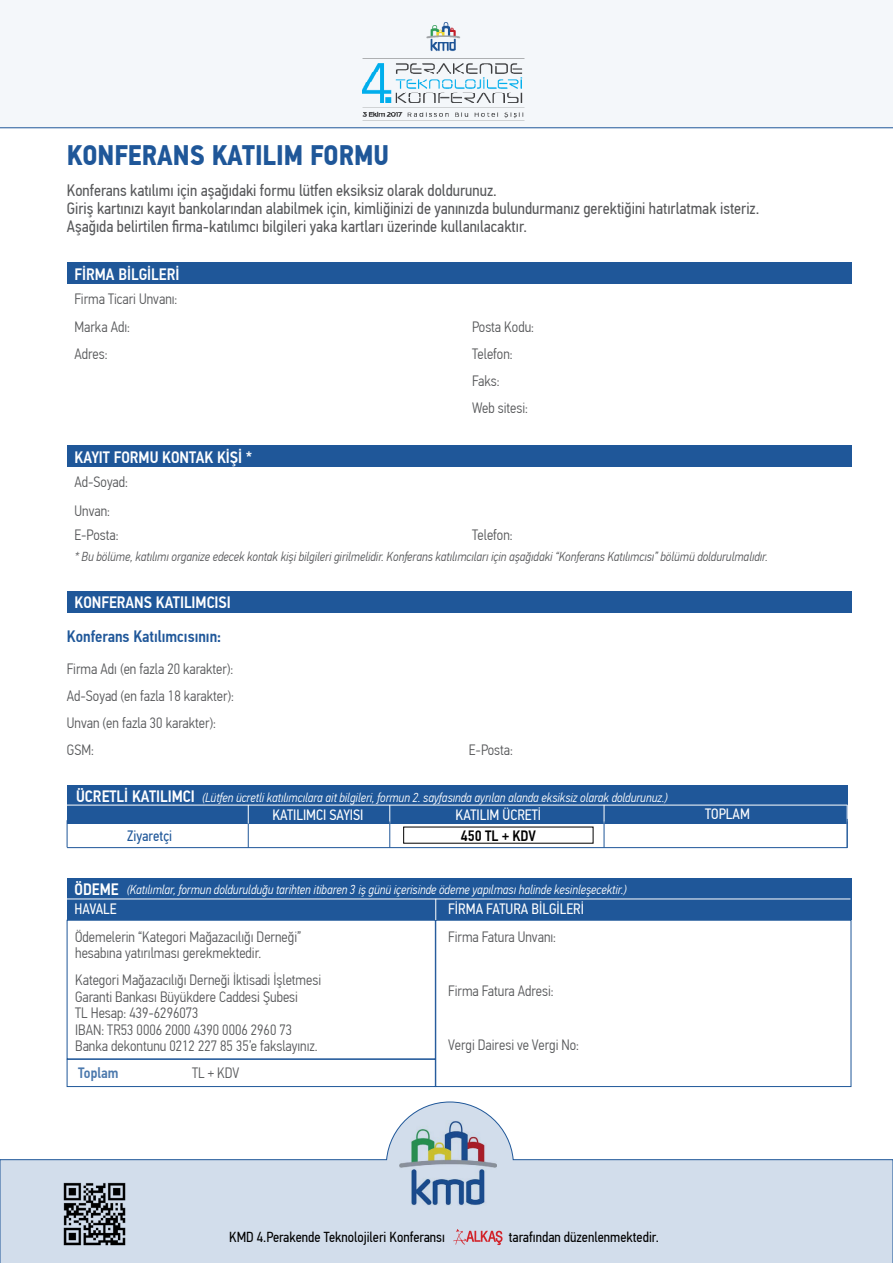
<style>
.page{position:relative;width:893px;height:1263px;background:#fff}
.page>*{position:absolute;margin:0;border:0;box-sizing:border-box;transform-origin:0 0}
.t1{font:700 28.2px "PF Din Text Cond Pro";color:#1f5799}
.t2{font:16.5px/18px "PF Din Text Cond Pro";color:#58595b}
.t3{font:500 16.5px "PF Din Text Cond Pro";color:#fff}
.t4{font:500 16.5px "PF Din Text Cond Pro";color:#1f5799}
.t5{font:300 15px/27px "PF Din Text Cond Pro";color:#58595b}
.t6{font:15px "PF Din Text Cond Pro";color:#fff}
.t7{font:500 15px "PF Din Text Cond Pro";color:#000}
.t8{font:15px "PF Din Text Cond Pro";color:#1f5799}
.t9{font:500 15px "PF Din Text Cond Pro";color:#4c79ad}
.t10{font:14.55px "PF Din Text Cond Pro";color:#000}
.t11{font:italic 300 13.05px "PF Din Text Cond Pro";color:#fff}
.t12{font:italic 300 13.05px "PF Din Text Cond Pro";color:#58595b}
</style>
<div class="page">
<div style="left:0;top:0;width:893px;height:128px;background:#f4f7fa"></div>
<svg style="left:0;top:1101px;width:893px;height:162px"></svg>
<img style="left:400px;top:1120px;width:96px;height:85px">
<img style="left:54px;top:1174px;width:80px;height:80px">
<hr style="left:0;top:128px;width:893px;height:1px;background:#1f5799">
<div style="left:67px;top:263px;width:785px;height:21px;background:#1f5799"></div>
<div style="left:67px;top:446px;width:785px;height:21px;background:#1f5799"></div>
<div style="left:67px;top:878px;width:785px;height:21px;background:#1f5799"></div>
<div style="left:67px;top:899px;width:785px;height:21px;background:#1f5799"></div>
<div style="left:67px;top:920px;width:369px;height:139px;border:1px solid #1f5799"></div>
<div style="left:67px;top:1059px;width:369px;height:28px;border:1px solid #1f5799"></div>
<div style="left:436px;top:920px;width:415px;height:167px;border:1px solid #1f5799"></div>
<svg style="left:435px;top:900px;width:1px;height:20px"></svg>
<hr style="left:67px;top:899px;width:783px;height:1px;background:#fff">
<div style="left:67px;top:786px;width:780px;height:21px;background:#1f5799"></div>
<div style="left:67px;top:805px;width:780px;height:19px;background:#1f5799"></div>
<svg style="left:248px;top:806px;width:1px;height:41px"></svg>
<svg style="left:390px;top:806px;width:1px;height:41px"></svg>
<svg style="left:604px;top:806px;width:1px;height:41px"></svg>
<hr style="left:67px;top:805px;width:780px;height:1px;background:#fff">
<svg style="left:67px;top:824px;width:1px;height:23px"></svg>
<hr style="left:67px;top:847px;width:780px;height:1px;background:#1f5799">
<svg style="left:847px;top:805px;width:1px;height:43px"></svg>
<img style="left:362px;top:22px;width:163px;height:96px">
<svg style="left:453px;top:1229px;width:49px;height:16px"></svg>
<div style="left:67px;top:592px;width:785px;height:21px;background:#1f5799"></div>
<h1 class="t1" style="left:67px;top:138px;width:324px">KONFERANS KATILIM FORMU</h1>
<p class="t2" style="left:67px;top:182px;width:694px">Konferans katılımı için aşağıdaki formu lütfen eksiksiz olarak doldurunuz.<br>Giriş kartınızı kayıt bankolarından alabilmek için, kimliğinizi de yanınızda bulundurmanız gerektiğini hatırlatmak isteriz.<br>Aşağıda belirtilen firma-katılımcı bilgileri yaka kartları üzerinde kullanılacaktır.</p>
<p class="t3" style="left:75px;top:264px;width:106px">FİRMA BİLGİLERİ</p>
<p class="t5" style="left:75px;top:285px;width:104px">Firma Ticari Unvanı:</p>
<p class="t5" style="left:75px;top:313px;width:57px">Marka Adı:<br>Adres:</p>
<p class="t5" style="left:472px;top:313px;width:63px">Posta Kodu:<br>Telefon:<br>Faks:<br>Web sitesi:</p>
<p class="t3" style="left:75px;top:447px;width:179px">KAYIT FORMU KONTAK KİŞİ *</p>
<p class="t5" style="left:75px;top:469px;width:55px">Ad-Soyad:</p>
<p class="t5" style="left:75px;top:499px;width:45px;line-height:23.9px">Unvan:<br>E-Posta:</p>
<p class="t5" style="left:472px;top:521px;width:42px">Telefon:</p>
<p class="t12" style="left:75px;top:549px;width:695px">* Bu bölüme, katılımı organize edecek kontak kişi bilgileri girilmelidir. Konferans katılımcıları için aşağıdaki “Konferans Katılımcısı” bölümü doldurulmalıdır.</p>
<p class="t3" style="left:75px;top:593px;width:158px">KONFERANS KATILIMCISI</p>
<p class="t4" style="left:67px;top:626px;width:156px">Konferans Katılımcısının:</p>
<p class="t5" style="left:67px;top:655px;width:169px">Firma Adı (en fazla 20 karakter):<br>Ad-Soyad (en fazla 18 karakter):<br>Unvan (en fazla 30 karakter):<br>GSM:</p>
<p class="t5" style="left:469px;top:736px;width:45px">E-Posta:</p>
<p class="t3" style="left:76px;top:786px;width:120px">ÜCRETLİ KATILIMCI</p>
<p class="t8" style="left:127px;top:827px;width:46px">Ziyaretçi</p>
<p class="t11" style="left:202px;top:790px;width:467px">(Lütfen ücretli katılımcılara ait bilgileri, formun 2. sayfasında ayrılan alanda eksiksiz olarak doldurunuz.)</p>
<p class="t6" style="left:272px;top:806px;width:93px">KATILIMCI SAYISI</p>
<p class="t6" style="left:456px;top:805px;width:87px">KATILIM ÜCRETİ</p>
<p class="t6" style="left:705px;top:805px;width:46px">TOPLAM</p>
<p class="t7" style="left:461px;top:826px;width:77px">450 TL + KDV</p>
<p class="t3" style="left:75px;top:879px;width:46px">ÖDEME</p>
<p class="t6" style="left:75px;top:900px;width:44px">HAVALE</p>
<p class="t6" style="left:448px;top:900px;width:137px">FİRMA FATURA BİLGİLERİ</p>
<p class="t5" style="left:75px;top:928px;width:228px;line-height:16.5px">Ödemelerin “Kategori Mağazacılığı Derneği” hesabına yatırılması gerekmektedir.</p>
<p class="t5" style="left:75px;top:972px;width:248px;line-height:16.5px">Kategori Mağazacılığı Derneği İktisadi İşletmesi Garanti Bankası Büyükdere Caddesi Şubesi<br>TL Hesap: 439-6296073<br>IBAN: TR53 0006 2000 4390 0006 2960 73<br>Banka dekontunu 0212 227 85 35’e fakslayınız.</p>
<p class="t9" style="left:78px;top:1064px;width:42px">Toplam</p>
<p class="t5" style="left:192px;top:1059px;width:49px">TL + KDV</p>
<p class="t11" style="left:127px;top:882px;width:501px">(Katılımlar, formun doldurulduğu tarihten itibaren 3 iş günü içerisinde ödeme yapılması halinde kesinleşecektir.)</p>
<p class="t5" style="left:448px;top:923px;width:109px">Firma Fatura Unvanı:</p>
<p class="t5" style="left:448px;top:977px;width:107px">Firma Fatura Adresi:</p>
<p class="t5" style="left:448px;top:1031px;width:132px">Vergi Dairesi ve Vergi No:</p>
<p class="t10" style="left:229px;top:1229px;width:217px">KMD 4.Perakende Teknolojileri Konferansı</p>
<p class="t10" style="left:509px;top:1229px;width:151px">tarafından düzenlenmektedir.</p>
</div>
